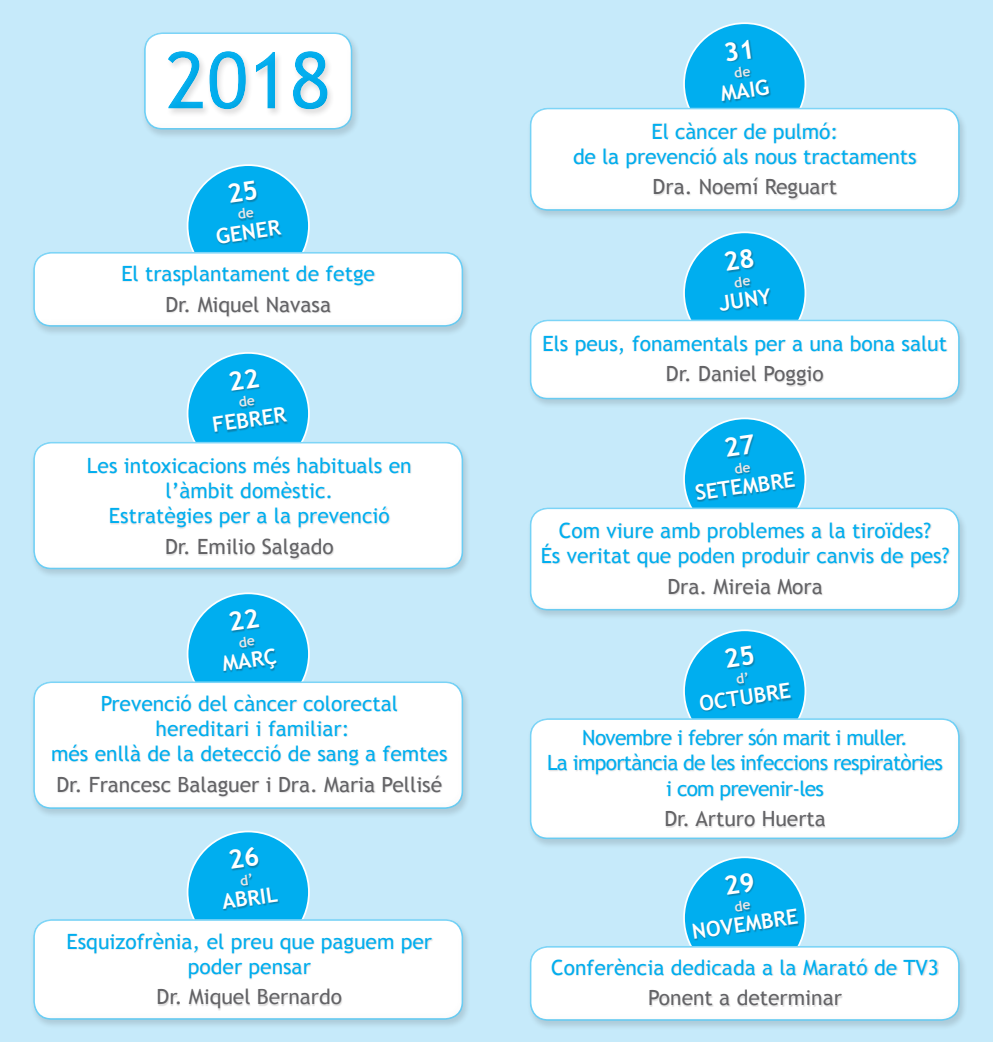
<style>
.page{position:relative;width:993px;height:1042px;background:#fff}
.page>*{position:absolute;margin:0;border:0;box-sizing:border-box;transform-origin:0 0}
.t1{font:78.75px "Trebuchet MS";color:#00aeef}
.t2{font:21px/25.2px "Trebuchet MS";color:#00aeef;text-align:center}
.t3{font:21px "Trebuchet MS";color:#636366}
.t4{font:21px/25.2px "Trebuchet MS";letter-spacing:-.035em;color:#00aeef;text-align:center}
.t5{font:700 21px "Trebuchet MS";color:#fff}
</style>
<div class="page">
<div style="left:0;top:0;width:992px;height:1042px;background:#c6eafa"></div>
<div style="left:683px;top:232px;width:122px;height:122px;background:#00aeef;border-radius:50%"></div>
<div style="left:683px;top:418px;width:122px;height:122px;background:#00aeef;border-radius:50%"></div>
<div style="left:683px;top:630px;width:122px;height:121px;background:#00aeef;border-radius:50%"></div>
<svg style="left:683px;top:857px;width:122px;height:121px;background:#22b8f1"></svg>
<div style="left:187px;top:165px;width:122px;height:121px;background:#00aeef;border-radius:50%"></div>
<div style="left:187px;top:353px;width:122px;height:121px;background:#00aeef;border-radius:50%"></div>
<div style="left:187px;top:593px;width:122px;height:121px;background:#00aeef;border-radius:50%"></div>
<div style="left:187px;top:831px;width:122px;height:122px;background:#00aeef;border-radius:50%"></div>
<div style="left:683px;top:23px;width:122px;height:121px;background:#00aeef;border-radius:50%"></div>
<div style="left:216px;top:181px;width:67px;height:64px;background:#231f20;opacity:.3"></div>
<div style="left:213px;top:369px;width:76px;height:65px;background:#231f20;opacity:.3"></div>
<div style="left:223px;top:609px;width:55px;height:64px;background:#231f20;opacity:.3"></div>
<div style="left:223px;top:847px;width:57px;height:64px;background:#231f20;opacity:.3"></div>
<div style="left:719px;top:249px;width:51px;height:63px;background:#231f20;opacity:.3"></div>
<div style="left:694px;top:435px;width:102px;height:67px;background:#231f20;opacity:.3"></div>
<div style="left:699px;top:646px;width:93px;height:66px;background:#231f20;opacity:.3"></div>
<div style="left:692px;top:873px;width:107px;height:68px;background:#231f20;opacity:.3"></div>
<div style="left:526px;top:106px;width:441px;height:114px;background:#231f20;opacity:.15"></div>
<div style="left:528px;top:107px;width:434px;height:99px;background:#fff;opacity:.75"></div>
<div style="left:530px;top:116px;width:432px;height:97px;background:#231f20;opacity:.75"></div>
<div style="left:721px;top:40px;width:49px;height:63px;background:#231f20;opacity:.3"></div>
<div style="left:526px;top:318px;width:441px;height:91px;background:#bfe2f1"></div>
<div style="left:528px;top:319px;width:434px;height:75px;background:#fff;opacity:.75"></div>
<div style="left:530px;top:328px;width:432px;height:75px;background:#231f20;opacity:.75"></div>
<div style="left:526px;top:506px;width:441px;height:114px;background:#231f20;opacity:.15"></div>
<div style="left:528px;top:507px;width:434px;height:99px;background:#fff;opacity:.75"></div>
<div style="left:530px;top:515px;width:432px;height:98px;background:#231f20;opacity:.75"></div>
<div style="left:526px;top:717px;width:441px;height:131px;background:#231f20;opacity:.15"></div>
<div style="left:528px;top:717px;width:434px;height:117px;background:#fff;opacity:.75"></div>
<div style="left:530px;top:726px;width:432px;height:116px;background:#231f20;opacity:.75"></div>
<div style="left:526px;top:944px;width:441px;height:86px;background:#bddeee"></div>
<div style="left:528px;top:945px;width:434px;height:71px;background:#fff;opacity:.75"></div>
<div style="left:530px;top:954px;width:432px;height:70px;background:#231f20;opacity:.75"></div>
<div style="left:30px;top:251px;width:440px;height:85px;background:#bddeee"></div>
<div style="left:32px;top:251px;width:434px;height:71px;background:#fff;opacity:.75"></div>
<div style="left:34px;top:260px;width:432px;height:70px;background:#231f20;opacity:.75"></div>
<div style="left:30px;top:440px;width:440px;height:139px;background:#231f20;opacity:.15"></div>
<div style="left:32px;top:441px;width:434px;height:123px;background:#fff;opacity:.75"></div>
<div style="left:34px;top:450px;width:432px;height:122px;background:#231f20;opacity:.75"></div>
<div style="left:30px;top:680px;width:440px;height:139px;background:#231f20;opacity:.15"></div>
<div style="left:32px;top:680px;width:434px;height:123px;background:#fff;opacity:.75"></div>
<div style="left:34px;top:689px;width:432px;height:123px;background:#231f20;opacity:.75"></div>
<div style="left:30px;top:918px;width:440px;height:111px;background:#231f20;opacity:.15"></div>
<div style="left:32px;top:918px;width:434px;height:97px;background:#fff;opacity:.75"></div>
<div style="left:34px;top:927px;width:432px;height:94px;background:#231f20;opacity:.75"></div>
<div style="left:141px;top:31px;width:219px;height:108px;background:#231f20;opacity:.15"></div>
<div style="left:143px;top:31px;width:211px;height:93px;background:#fff;opacity:.75"></div>
<div style="left:145px;top:41px;width:209px;height:91px;background:#231f20;opacity:.75"></div>
<div style="left:159px;top:40px;width:170px;height:72px;background:#fff"></div>
<div style="left:164px;top:50px;width:174px;height:71px;background:#231f20;opacity:.75"></div>
<div style="left:122px;top:266px;width:253px;height:52px;background:#231f20;opacity:.15"></div>
<div style="left:88px;top:456px;width:323px;height:104px;background:#231f20;opacity:.15"></div>
<div style="left:52px;top:694px;width:396px;height:104px;background:#231f20;opacity:.15"></div>
<div style="left:68px;top:932px;width:365px;height:78px;background:#231f20;opacity:.15"></div>
<div style="left:541px;top:522px;width:409px;height:73px;background:#231f20;opacity:.15"></div>
<div style="left:548px;top:729px;width:395px;height:99px;background:#231f20;opacity:.15"></div>
<div style="left:551px;top:958px;width:388px;height:49px;background:#231f20;opacity:.15"></div>
<div style="left:573px;top:122px;width:344px;height:78px;background:#231f20;opacity:.15"></div>
<div style="left:543px;top:336px;width:404px;height:51px;background:#231f20;opacity:.15"></div>
<svg style="left:228px;top:181px;width:29px;height:38px"></svg>
<svg style="left:229px;top:369px;width:30px;height:38px"></svg>
<svg style="left:229px;top:609px;width:30px;height:38px"></svg>
<svg style="left:229px;top:847px;width:30px;height:38px"></svg>
<svg style="left:724px;top:249px;width:30px;height:39px"></svg>
<svg style="left:724px;top:435px;width:31px;height:39px"></svg>
<svg style="left:724px;top:646px;width:30px;height:38px"></svg>
<svg style="left:724px;top:873px;width:30px;height:38px"></svg>
<svg style="left:724px;top:40px;width:26px;height:38px"></svg>
<h1 class="t1" style="left:165px;top:34px;width:167px">2018</h1>
<p class="t5" style="left:214px;top:223px;width:66px;rotate:-8deg">GENER</p>
<p class="t2" style="left:121px;top:261px;width:255px">El trasplantament de fetge</p>
<p class="t3" style="left:165px;top:292px;width:167px">Dr. Miquel Navasa</p>
<p class="t5" style="left:211px;top:412px;width:76px;rotate:-8deg">FEBRER</p>
<p class="t2" style="left:87px;top:453px;width:326px">Les intoxicacions més habituals en l’àmbit domèstic.</p>
<p class="t2" style="left:109px;top:503px;width:282px">Estratègies per a la prevenció</p>
<p class="t3" style="left:165px;top:534px;width:170px">Dr. Emilio Salgado</p>
<p class="t5" style="left:220px;top:651px;width:56px;rotate:-8deg">MARÇ</p>
<p class="t2" style="left:101px;top:691px;width:299px">Prevenció del càncer colorectal</p>
<p class="t2" style="left:155px;top:716px;width:195px">hereditari i familiar:</p>
<p class="t2" style="left:51px;top:741px;width:398px">més enllà de la detecció de sang a femtes</p>
<p class="t3" style="left:56px;top:772px;width:387px">Dr. Francesc Balaguer i Dra. Maria Pellisé</p>
<p class="t5" style="left:220px;top:889px;width:58px;rotate:-8deg">ABRIL</p>
<p class="t2" style="left:66px;top:929px;width:367px">Esquizofrènia, el preu que paguem per poder pensar</p>
<p class="t3" style="left:156px;top:984px;width:187px">Dr. Miquel Bernardo</p>
<p class="t5" style="left:718px;top:81px;width:50px;rotate:-8deg">MAIG</p>
<p class="t2" style="left:651px;top:119px;width:188px">El càncer de pulmó:</p>
<p class="t2" style="left:573px;top:144px;width:345px">de la prevenció als nous tractaments</p>
<p class="t3" style="left:652px;top:174px;width:186px">Dra. Noemí Reguart</p>
<p class="t5" style="left:717px;top:290px;width:54px;rotate:-8deg">JUNY</p>
<p class="t2" style="left:542px;top:331px;width:406px">Els peus, fonamentals per a una bona salut</p>
<p class="t3" style="left:665px;top:361px;width:159px">Dr. Daniel Poggio</p>
<p class="t5" style="left:693px;top:480px;width:102px;rotate:-8deg">SETEMBRE</p>
<p class="t2" style="left:558px;top:518px;width:373px">Com viure amb problemes a la tiroïdes?</p>
<p class="t2" style="left:540px;top:543px;width:410px">És veritat que poden produir canvis de pes?</p>
<p class="t3" style="left:667px;top:574px;width:157px">Dra. Mireia Mora</p>
<p class="t5" style="left:697px;top:690px;width:93px;rotate:-8deg">OCTUBRE</p>
<p class="t4" style="left:582px;top:725px;width:327px">Novembre i febrer són marit i muller.</p>
<p class="t4" style="left:547px;top:750px;width:397px">La importància de les infeccions respiratòries i com prevenir-les</p>
<p class="t3" style="left:664px;top:806px;width:163px">Dr. Arturo Huerta</p>
<p class="t5" style="left:690px;top:918px;width:108px;rotate:-8deg">NOVEMBRE</p>
<p class="t2" style="left:551px;top:955px;width:389px">Conferència dedicada a la Marató de TV3</p>
<p class="t3" style="left:648px;top:985px;width:195px">Ponent a determinar</p>
</div>
